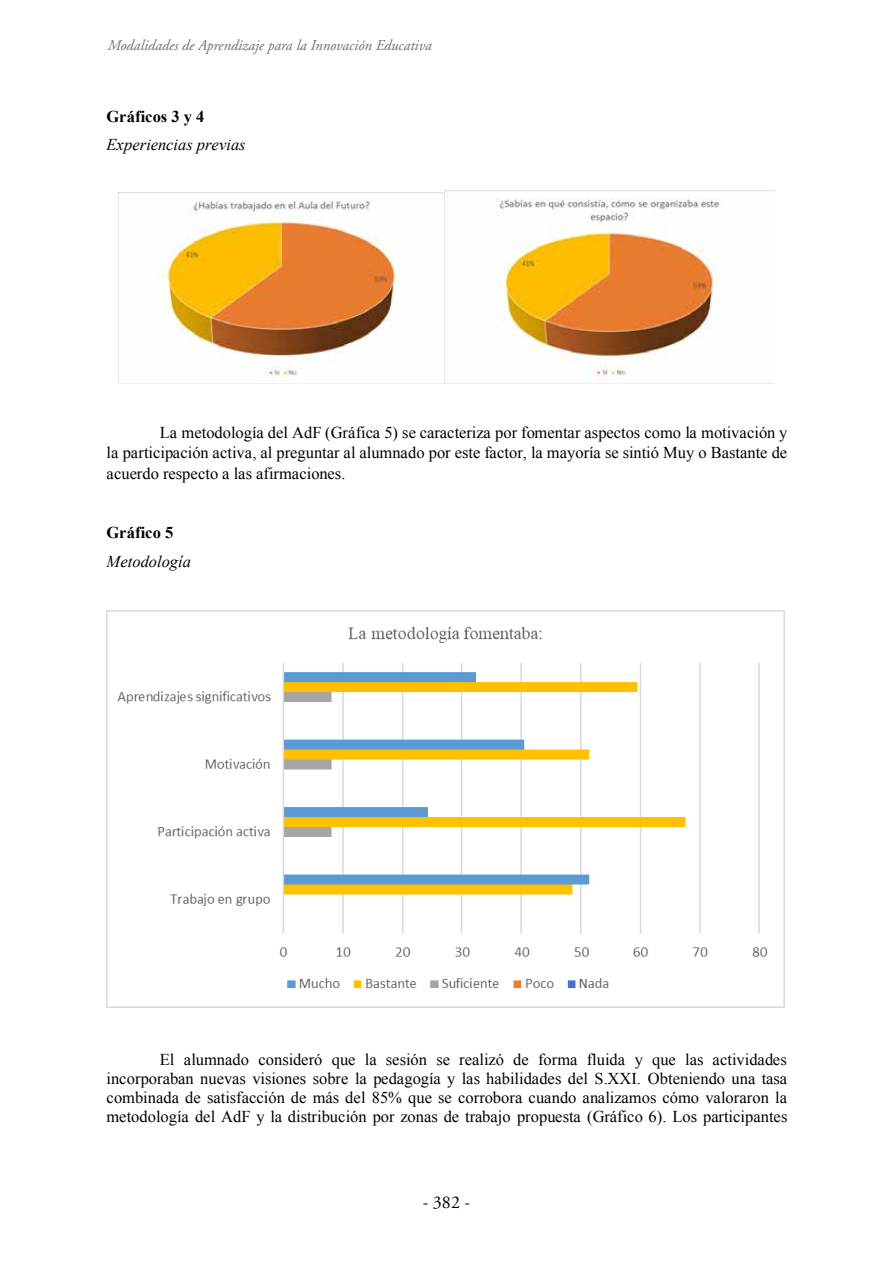
<style>
.page{position:relative;width:893px;height:1263px;background:#fff}
.page>*{position:absolute;margin:0;border:0;box-sizing:border-box;transform-origin:0 0}
.t1{font:18px "Adobe Garamond Pro";color:#000}
.t2{font:16.5px/19px "Times New Roman";color:#000;text-align:justify}
.t3{font:italic 16.5px "Times New Roman";color:#000}
.t4{font:700 16.5px "Times New Roman";color:#000}
.t5{font:italic 15px "Adobe Garamond";color:#706f6f}
.s1{font-family:"Minion Pro"}
</style>
<div class="page">
<img style="left:118px;top:192px;width:327px;height:191px">
<img style="left:445px;top:190px;width:330px;height:191px">
<img style="left:106px;top:610px;width:678px;height:397px">
<p class="t5" style="left:108px;top:38px;width:326px">Modalidades de Aprendizaje para la Innovación Educativa</p>
<p class="t4" style="left:107px;top:105px;width:99px">Gráficos 3 y 4</p>
<p class="t3" style="left:107px;top:133px;width:141px">Experiencias previas</p>
<p class="t2" style="left:107px;top:422px;width:682px;line-height:20.4px;text-indent:53px">La metodología del AdF (Gráfica 5) se caracteriza por fomentar aspectos como la motivación y la participación activa, al preguntar al alumnado por este factor, la mayoría se sintió Muy o Bastante de acuerdo respecto a las afirmaciones.</p>
<p class="t4" style="left:107px;top:521px;width:68px">Gráfico 5</p>
<p class="t3" style="left:107px;top:550px;width:86px">Metodología</p>
<p class="t2" style="left:107px;top:1050px;width:682px;text-indent:53px">El alumnado consideró que la sesión se realizó de forma fluida y que las actividades incorporaban nuevas visiones sobre la pedagogía y las habilidades del S.XXI. Obteniendo una tasa combinada de satisfacción de más del 85% que se corrobora cuando analizamos cómo valoraron la metodología del AdF y la distribución por zonas de trabajo propuesta (Gráfico 6). Los participantes</p>
<p class="t1" style="left:422px;top:1191px;width:49px"><span class="s1">-</span> 382 <span class="s1">-</span></p>
</div>
